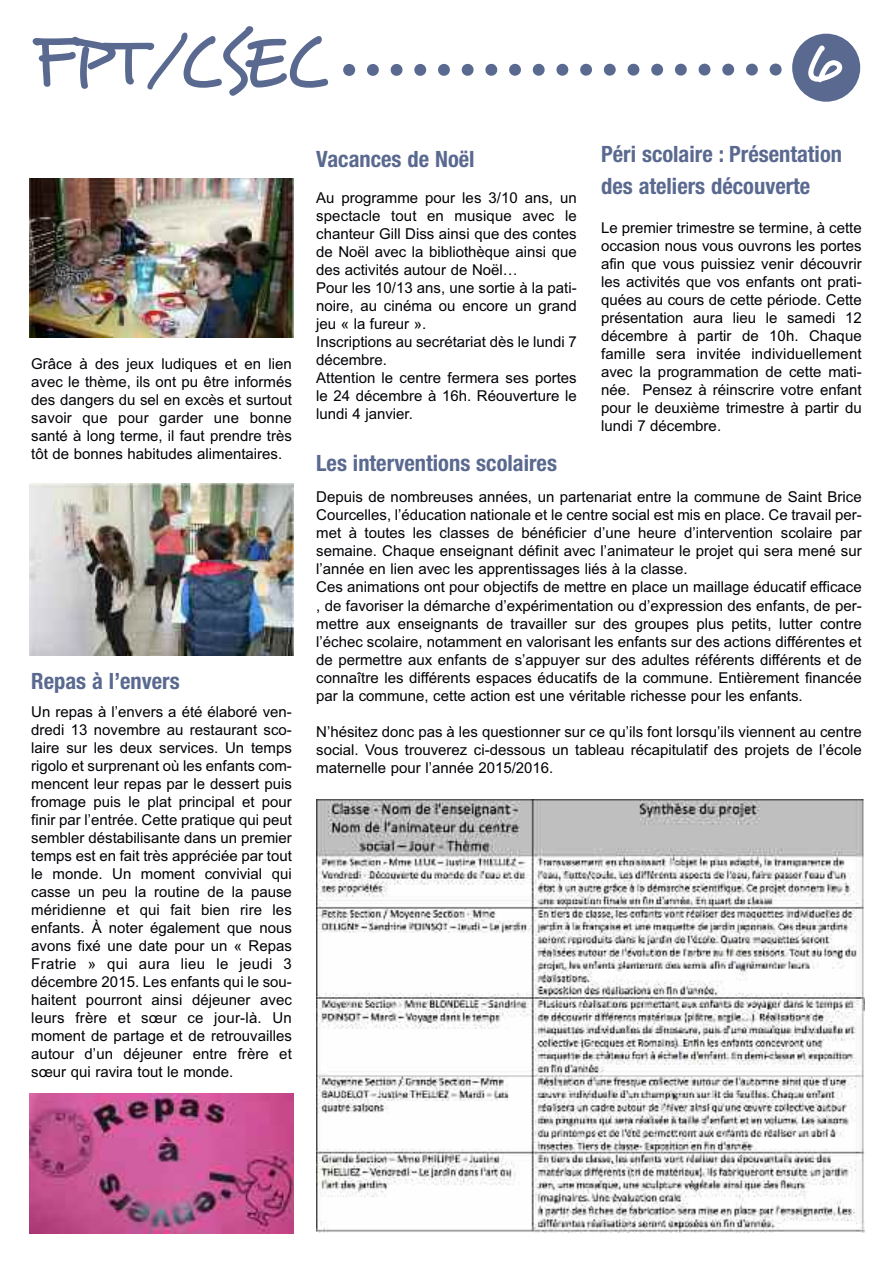
<style>
.page{position:relative;width:893px;height:1263px;background:#fff}
.page>*{position:absolute;margin:0;border:0;box-sizing:border-box;transform-origin:0 0}
.t1{font:72px "Desyrel";letter-spacing:-.05em;color:#5a698f}
.t2{font:54px "Desyrel";color:#fff}
.t3{font:700 condensed 22.5px/32px "Helvetica Neue";color:#5a698f}
.t4{font:15px/18px "Arial";color:#000006;text-align:justify}
</style>
<div class="page">
<svg style="left:343px;top:64px;width:415px;height:12px"></svg>
<svg style="left:770px;top:64px;width:12px;height:12px"></svg>
<div style="left:792px;top:34px;width:68px;height:68px;background:#5a698f;border-radius:50%"></div>
<img style="left:30px;top:179px;width:263px;height:158px">
<svg style="left:30px;top:483px;width:263px;height:1px"></svg>
<img style="left:30px;top:484px;width:263px;height:171px">
<img style="left:316px;top:799px;width:549px;height:434px">
<img style="left:30px;top:1093px;width:263px;height:140px">
<h1 class="t1" style="left:31px;top:16px;width:298px">FPT/CSEC</h1>
<p class="t4" style="left:31px;top:354px;width:262px">Grâce à des jeux ludiques et en lien avec le thème, ils ont pu être informés des dangers du sel en excès et surtout savoir que pour garder une bonne santé à long terme, il faut prendre très tôt de bonnes habitudes alimentaires.</p>
<h3 class="t3" style="left:316px;top:142px;width:160px">Vacances de Noël</h3>
<p class="t4" style="left:316px;top:189px;width:262px;text-align:left">Au programme pour les 3/10 ans, un spectacle tout en musique avec le chanteur Gill Diss ainsi que des contes de Noël avec la bibliothèque ainsi que des activités autour de Noël…<br>Pour les 10/13 ans, une sortie à la pati&shy;noire, au cinéma ou encore un grand jeu « la fureur ».<br>Inscriptions au secrétariat dès le lundi 7 décembre.<br>Attention le centre fermera ses portes le 24 décembre à 16h. Réouverture le lundi 4 janvier.</p>
<h3 class="t3" style="left:316px;top:446px;width:242px">Les interventions scolaires</h3>
<h2 class="t2" style="left:804px;top:28px;width:39px">6</h2>
<h3 class="t3" style="left:601px;top:136px;width:242px">Péri scolaire : Présentation des ateliers découverte</h3>
<p class="t4" style="left:601px;top:219px;width:262px">Le premier trimestre se termine, à cette occasion nous vous ouvrons les portes afin que vous puissiez venir découvrir les activités que vos enfants ont prati&shy;quées au cours de cette période. Cette présentation aura lieu le samedi 12 décembre à partir de 10h. Chaque famille sera invitée individuellement avec la programmation de cette mati&shy;née. Pensez à réinscrire votre enfant pour le deuxième trimestre à partir du lundi 7 décembre.</p>
<h3 class="t3" style="left:31px;top:663px;width:150px">Repas à l’envers</h3>
<p class="t4" style="left:31px;top:703px;width:262px">Un repas à l’envers a été élaboré ven&shy;dredi 13 novembre au restaurant sco&shy;laire sur les deux services. Un temps rigolo et surprenant où les enfants com&shy;mencent leur repas par le dessert puis fromage puis le plat principal et pour finir par l’entrée. Cette pratique qui peut sembler déstabilisante dans un premier temps est en fait très appréciée par tout le monde. Un moment convivial qui casse un peu la routine de la pause méridienne et qui fait bien rire les enfants. À noter également que nous avons fixé une date pour un « Repas Fratrie » qui aura lieu le jeudi 3 décembre 2015. Les enfants qui le sou&shy;haitent pourront ainsi déjeuner avec leurs frère et sœur ce jour-là. Un moment de partage et de retrouvailles autour d’un déjeuner entre frère et sœur qui ravira tout le monde.</p>
<p class="t4" style="left:316px;top:488px;width:547px;text-align:left">Depuis de nombreuses années, un partenariat entre la commune de Saint Brice Courcelles, l’éducation nationale et le centre social est mis en place. Ce travail per&shy;met à toutes les classes de bénéficier d’une heure d’intervention scolaire par semaine. Chaque enseignant définit avec l’animateur le projet qui sera mené sur l’année en lien avec les apprentissages liés à la classe.<br>Ces animations ont pour objectifs de mettre en place un maillage éducatif efficace , de favoriser la démarche d’expérimentation ou d’expression des enfants, de per&shy;mettre aux enseignants de travailler sur des groupes plus petits, lutter contre l’échec scolaire, notamment en valorisant les enfants sur des actions différentes et de permettre aux enfants de s’appuyer sur des adultes référents différents et de connaître les différents espaces éducatifs de la commune. Entièrement financée par la commune, cette action est une véritable richesse pour les enfants.</p>
<p class="t4" style="left:316px;top:722px;width:547px">N’hésitez donc pas à les questionner sur ce qu’ils font lorsqu’ils viennent au centre social. Vous trouverez ci-dessous un tableau récapitulatif des projets de l’école maternelle pour l’année 2015/2016.</p>
</div>
